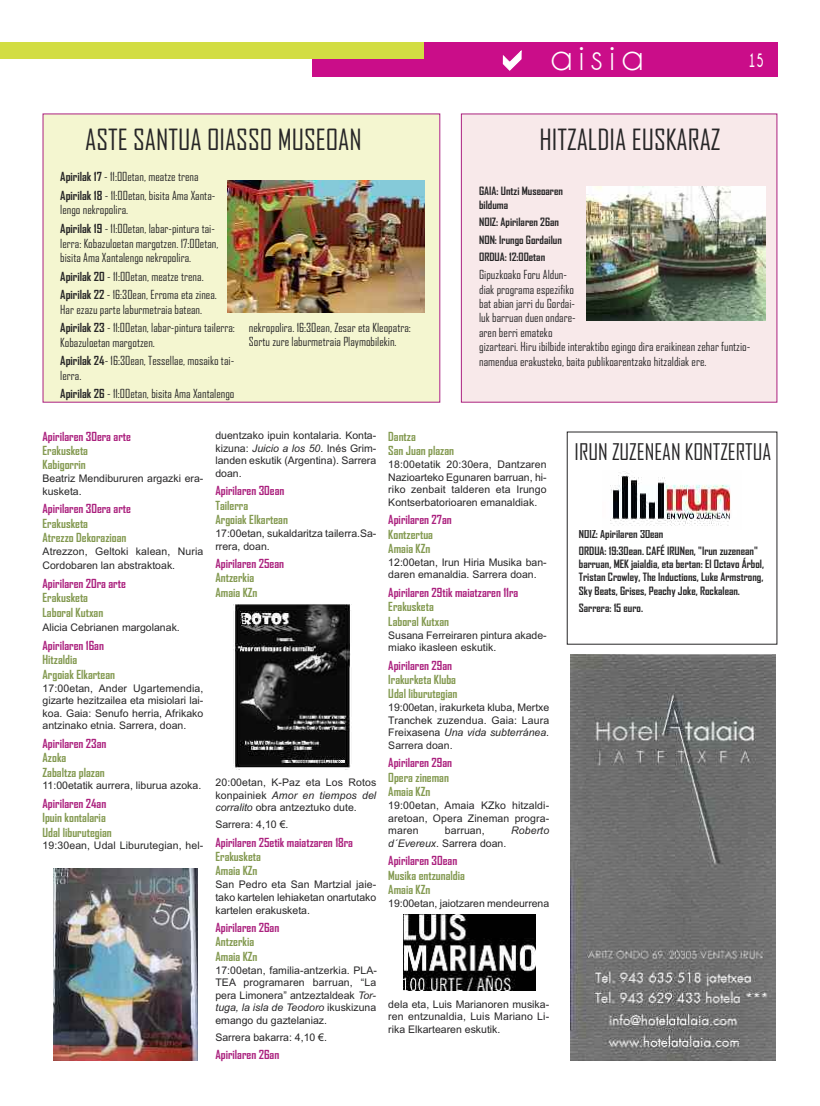
<style>
.page{position:relative;width:820px;height:1106px;background:#fff}
.page>*{position:absolute;margin:0;border:0;box-sizing:border-box;transform-origin:0 0}
.t1{font:40px "Champagne&Limousines";letter-spacing:.15em;color:#fff}
.t2{font:28px "Agency FB";color:#272627}
.t3{font:22px "Agency FB";color:#272627}
.t4{font:700 19.2px "Champagne&Limousines";color:#fff;scale:.62 1}
.t5{font:12px/14.4px "Agency FB";color:#272627}
.t6{font:700 12px/14.4px "Agency FB";color:#839950}
.t7{font:700 12px "Agency FB";color:#ab217e}
.t8{font:700 11px/13.2px "Agency FB";color:#272627}
.t9{font:10.5px/12.6px "Arial";color:#272627;text-align:justify}
.t10{font:italic 10.5px "Arial";letter-spacing:.01em;color:#272627}
.s1{font-weight:700}
.s2{font-style:italic}
</style>
<div class="page">
<div style="left:312px;top:43px;width:465px;height:34px;background:#ca0d89"></div>
<div style="left:0;top:42px;width:423px;height:17px;background:#d2dd43"></div>
<img style="left:53px;top:868px;width:144px;height:192px">
<div style="left:461px;top:114px;width:315px;height:288px;background:#f8e9ea"></div>
<div style="left:43px;top:114px;width:396px;height:288px;background:#f4f6d0"></div>
<img style="left:403px;top:914px;width:132px;height:76px">
<img style="left:233px;top:604px;width:118px;height:164px">
<img style="left:570px;top:654px;width:204px;height:406px">
<img style="left:586px;top:187px;width:179px;height:133px">
<img style="left:227px;top:180px;width:197px;height:132px">
<img style="left:610px;top:471px;width:121px;height:55px">
<h1 class="t1" style="left:550px;top:33px;width:94px">aisia</h1>
<h3 class="t4" style="left:748px;top:49px;width:25px">15</h3>
<h2 class="t2" style="left:85px;top:124px;width:278px">ASTE SANTUA OIASSO MUSEOAN</h2>
<h2 class="t2" style="left:539px;top:124px;width:182px">HITZALDIA EUSKARAZ</h2>
<p class="t5" style="left:60px;top:168px;width:157px;line-height:18.7px"><span class="s1">Apirilak 17</span> - 11:00etan, meatze trena<br><span class="s1">Apirilak 18</span> - 11:00etan, bisita Ama Xanta-</p>
<p class="t5" style="left:60px;top:201px;width:156px;line-height:18.7px">lengo nekropolira.<br><span class="s1">Apirilak 19</span> - 11:00etan, labar-pintura tai-</p>
<p class="t5" style="left:60px;top:236px;width:160px">lerra: Kobazuloetan margotzen. 17:00etan, bisita Ama Xantalengo nekropolira.</p>
<p class="t5" style="left:60px;top:267px;width:158px;line-height:18.7px"><span class="s1">Apirilak 20</span> - 11:00etan, meatze trena.<br><span class="s1">Apirilak 22</span> - 16:30ean, Erroma eta zinea.</p>
<p class="t5" style="left:60px;top:300px;width:176px;line-height:18.7px">Har ezazu parte laburmetraia batean.<br><span class="s1">Apirilak 23</span> - 11:00etan, labar-pintura tailerra:</p>
<p class="t5" style="left:60px;top:333px;width:175px;line-height:18.7px">Kobazuloetan margotzen.<br><span class="s1">Apirilak 24</span>- 16:30ean, Tessellae, mosaiko tai-</p>
<p class="t5" style="left:60px;top:366px;width:176px;line-height:18.7px">lerra.<br><span class="s1">Apirilak 26</span> - 11:00etan, bisita Ama Xantalengo</p>
<p class="t5" style="left:249px;top:320px;width:163px">nekropolira. 16:30ean, Zesar eta Kleopatra:<br>Sortu zure laburmetraia Playmobilekin.</p>
<p class="t8" style="left:479px;top:185px;width:85px">GAIA: Untzi Museoaren bilduma</p>
<p class="t8" style="left:479px;top:213px;width:84px;line-height:17.5px">NOIZ: Apirilaren 26an<br>NON: Irungo Gordailun<br>ORDUA: 12:00etan</p>
<p class="t5" style="left:479px;top:268px;width:272px">Gipuzkoako Foru Aldun-<br>diak programa espezifiko<br>bat abian jarri du Gordai-<br>luk barruan duen ondare-<br>aren berri emateko<br>gizarteari. Hiru ibilbide interaktibo egingo dira eraikinean zehar funtzio&shy;namendua erakusteko, baita publikoarentzako hitzaldiak ere.</p>
<p class="t7" style="left:43px;top:429px;width:90px">Apirilaren 30era arte</p>
<p class="t6" style="left:43px;top:444px;width:47px">Erakusketa<br>Kabigorrin</p>
<p class="t9" style="left:43px;top:472px;width:162px">Beatriz Mendibururen argazki era&shy;kusketa.</p>
<p class="t7" style="left:43px;top:502px;width:90px">Apirilaren 30era arte</p>
<p class="t6" style="left:43px;top:516px;width:85px">Erakusketa<br>Atrezzo Dekorazioan</p>
<p class="t9" style="left:43px;top:544px;width:162px;line-height:14.1px">Atrezzon, Geltoki kalean, Nuria<br>Cordobaren lan abstraktoak.</p>
<p class="t7" style="left:43px;top:576px;width:85px">Apirilaren 20ra arte</p>
<p class="t6" style="left:43px;top:591px;width:62px">Erakusketa<br>Laboral Kutxan</p>
<p class="t9" style="left:43px;top:621px;width:139px">Alicia Cebrianen margolanak.</p>
<p class="t7" style="left:43px;top:638px;width:63px">Apirilaren 16an</p>
<p class="t6" style="left:43px;top:653px;width:74px">Hitzaldia<br>Argoiak Elkartean</p>
<p class="t9" style="left:43px;top:681px;width:162px">17:00etan, Ander Ugartemendia, gizarte hezitzailea eta misiolari lai&shy;koa. Gaia: Senufo herria, Afrikako antzinako etnia. Sarrera, doan.</p>
<p class="t7" style="left:43px;top:736px;width:65px">Apirilaren 23an</p>
<p class="t6" style="left:43px;top:750px;width:64px">Azoka<br>Zabaltza plazan</p>
<p class="t9" style="left:43px;top:779px;width:160px">11:00etatik aurrera, liburua azoka.</p>
<p class="t7" style="left:43px;top:796px;width:65px">Apirilaren 24an</p>
<p class="t6" style="left:43px;top:811px;width:71px">Ipuin kontalaria<br>Udal liburutegian</p>
<p class="t9" style="left:43px;top:839px;width:162px">19:30ean, Udal Liburutegian, hel-</p>
<p class="t9" style="left:215px;top:429px;width:162px">duentzako ipuin kontalaria. Konta&shy;kizuna: <span class="s2">Juicio a los 50</span>. Inés Grim&shy;landen eskutik (Argentina). Sarrera doan.</p>
<p class="t7" style="left:215px;top:484px;width:70px">Apirilaren 30ean</p>
<p class="t6" style="left:215px;top:498px;width:74px">Tailerra<br>Argoiak Elkartean</p>
<p class="t9" style="left:215px;top:527px;width:162px">17:00etan, sukaldaritza tailerra.Sa&shy;rrera, doan.</p>
<p class="t7" style="left:215px;top:557px;width:70px">Apirilaren 25ean</p>
<p class="t6" style="left:215px;top:571px;width:44px">Antzerkia<br>Amaia KZn</p>
<p class="t9" style="left:215px;top:776px;width:162px">20:00etan, K-Paz eta Los Rotos konpainiek <span class="s2">Amor en tiempos del corralito</span> obra antzeztuko dute.</p>
<p class="t9" style="left:215px;top:818px;width:74px">Sarrera: 4,10 €.</p>
<p class="t7" style="left:215px;top:835px;width:139px">Apirilaren 25etik maiatzaren 18ra</p>
<p class="t6" style="left:215px;top:849px;width:47px">Erakusketa<br>Amaia KZn</p>
<p class="t9" style="left:215px;top:878px;width:162px">San Pedro eta San Martzial jaie&shy;tako kartelen lehiaketan onartutako kartelen erakusketa.</p>
<p class="t7" style="left:215px;top:920px;width:65px">Apirilaren 26an</p>
<p class="t6" style="left:215px;top:935px;width:44px">Antzerkia<br>Amaia KZn</p>
<p class="t9" style="left:215px;top:963px;width:163px;text-align:left">17:00etan, familia-antzerkia. PLA-<br>TEA programaren barruan, “La pera Limonera” antzeztaldeak <span class="s2">Tor&shy;tuga, la isla de Teodoro</span> ikuskizuna emango du gaztelaniaz.</p>
<p class="t9" style="left:215px;top:1031px;width:113px">Sarrera bakarra: 4,10 €.</p>
<p class="t7" style="left:215px;top:1048px;width:65px">Apirilaren 26an</p>
<p class="t6" style="left:388px;top:429px;width:67px">Dantza<br>San Juan plazan</p>
<p class="t9" style="left:388px;top:458px;width:160px">18:00etatik 20:30era, Dantzaren Nazioarteko Egunaren barruan, hi&shy;riko zenbait talderen eta Irungo Kontserbatorioaren emanaldiak.</p>
<p class="t7" style="left:388px;top:513px;width:65px">Apirilaren 27an</p>
<p class="t6" style="left:388px;top:527px;width:46px">Kontzertua<br>Amaia KZn</p>
<p class="t9" style="left:388px;top:556px;width:160px">12:00etan, Irun Hiria Musika ban&shy;daren emanaldia. Sarrera doan.</p>
<p class="t7" style="left:388px;top:585px;width:131px">Apirilaren 29tik maiatzaren 11ra</p>
<p class="t6" style="left:388px;top:600px;width:62px">Erakusketa<br>Laboral Kutxan</p>
<p class="t9" style="left:388px;top:628px;width:160px">Susana Ferreiraren pintura akade&shy;miako ikasleen eskutik.</p>
<p class="t7" style="left:388px;top:658px;width:65px">Apirilaren 29an</p>
<p class="t6" style="left:388px;top:672px;width:71px">Irakurketa Kluba<br>Udal liburutegian</p>
<p class="t9" style="left:388px;top:701px;width:162px">19:00etan, irakurketa kluba, Mertxe Tranchek zuzendua. Gaia: Laura Freixasena <span class="s2">Una vida subterránea</span>.<br>Sarrera doan.</p>
<p class="t7" style="left:388px;top:756px;width:65px">Apirilaren 29an</p>
<p class="t6" style="left:388px;top:770px;width:62px">Opera zineman<br>Amaia KZn</p>
<p class="t9" style="left:388px;top:799px;width:162px">19:00etan, Amaia KZko hitzaldi&shy;aretoan, Opera Zineman progra&shy;maren</p>
<p class="t9" style="left:444px;top:824px;width:41px">barruan,</p>
<p class="t10" style="left:511px;top:824px;width:39px">Roberto</p>
<p class="t9" style="left:388px;top:837px;width:119px"><span class="s2">d´Evereux</span>. Sarrera doan.</p>
<p class="t7" style="left:388px;top:854px;width:70px">Apirilaren 30ean</p>
<p class="t6" style="left:388px;top:868px;width:78px">Musika entzunaldia<br>Amaia KZn</p>
<p class="t9" style="left:388px;top:897px;width:162px">19:00etan, jaiotzaren mendeurrena</p>
<p class="t9" style="left:388px;top:997px;width:162px">dela eta, Luis Marianoren musika&shy;ren entzunaldia, Luis Mariano Li&shy;rika Elkartearen eskutik.</p>
<h3 class="t3" style="left:574px;top:440px;width:198px">IRUN ZUZENEAN KONTZERTUA</h3>
<p class="t8" style="left:578px;top:525px;width:180px;line-height:17.5px">NOIZ: Apirilaren 30ean<br>ORDUA: 19:30ean. CAFÉ IRUNen, "Irun zuzenean"</p>
<p class="t8" style="left:578px;top:558px;width:187px;text-align:justify">barruan, MEK jaialdia, eta bertan: El Octavo Árbol, Tristan Crowley, The Inductions, Luke Armstrong, Sky Beats, Grises, Peachy Joke, Rockalean.</p>
<p class="t8" style="left:578px;top:601px;width:66px">Sarrera: 15 euro.</p>
</div>
